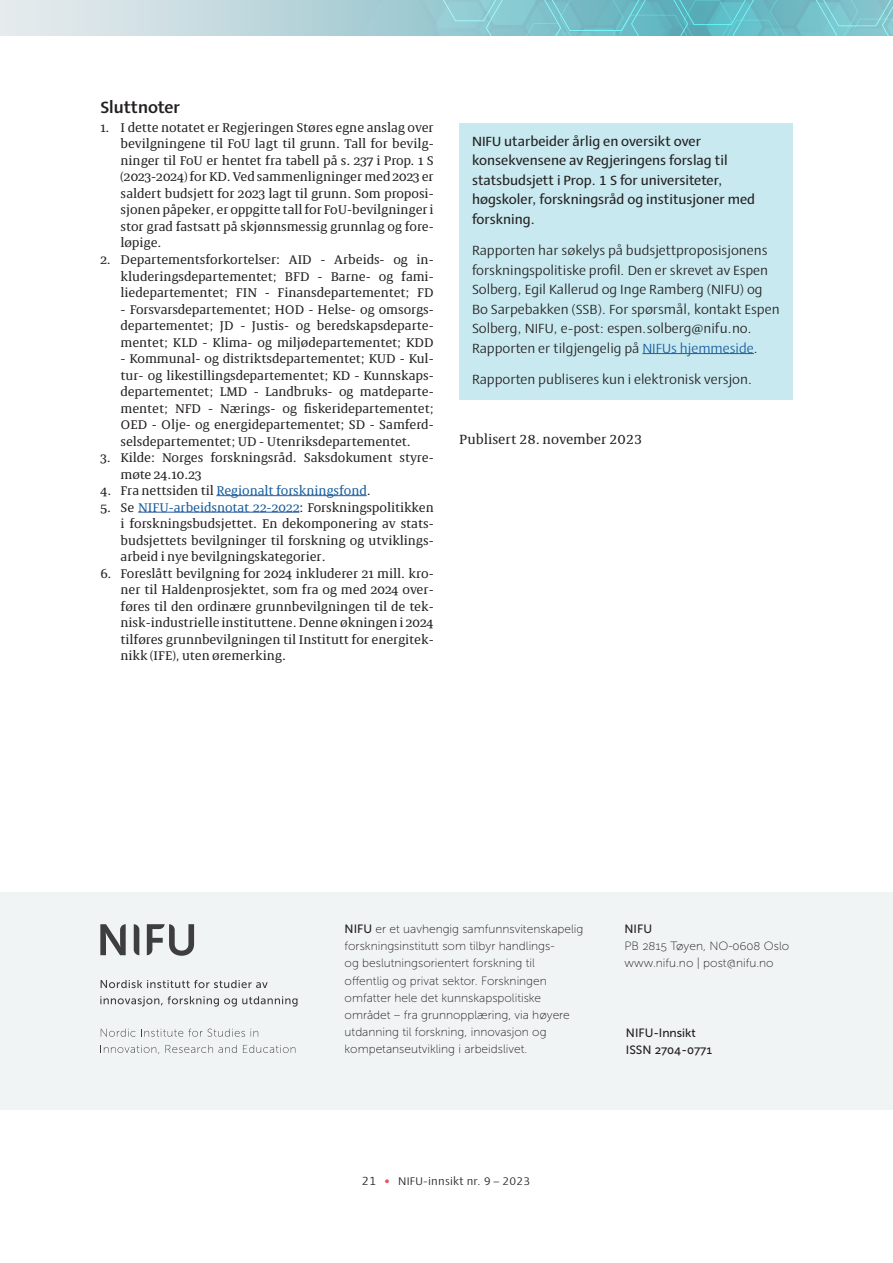
<style>
.page{position:relative;width:893px;height:1263px;background:#fff}
.page>*{position:absolute;margin:0;border:0;box-sizing:border-box;transform-origin:0 0}
.NIFU_Litteratur_Sluttnote_overskrift{font:700 16.5px "Ador";color:#231f20}
.NIFU_Ramme_første{font:13.5px/19.5px "Ador";color:#231f20}
.NIFU_Ramme_første-2{font:13.5px/19.5px "Ador Medium 3";color:#231f20}
.t1{font:13.5px "Bionik";color:#231f20}
.t2{font:12.75px/16.5px "Bionik";color:#231f20;text-align:justify}
.t3{font:12.75px "Bionik";color:#175d9e}
.t4{font:12px/17.1px "Museo Sans 100";color:#231f20}
.t5{font:12px/17.1px "Museo Sans";color:#231f20}
.t6{font:12px "Museo Sans 500";color:#231f20}
.t7{font:11.25px "Ador";letter-spacing:.02em;color:#231f20}
.s1{color:#231f20}
.s2{color:#175d9e}
.s3{font-family:"Museo Sans 500"}
.s4{font-size:12px}
.s5{font-family:"Calibri 2";font-size:12px;color:#ef5060}
</style>
<div class="page">
<svg style="left:0;top:0;width:364px;height:36px;background:#cadde1"></svg>
<svg style="left:364px;top:0;width:529px;height:36px;background:#7cc2cb"></svg>
<div style="left:0;top:893px;width:893px;height:217px;background:#f1f4f5"></div>
<svg style="left:134px;top:924px;width:5px;height:31px"></svg>
<svg style="left:100px;top:924px;width:26px;height:31px"></svg>
<svg style="left:147px;top:924px;width:47px;height:32px"></svg>
<svg style="left:101px;top:980px;width:167px;height:8px"></svg>
<svg style="left:100px;top:996px;width:198px;height:10px"></svg>
<svg style="left:101px;top:1028px;width:144px;height:9px"></svg>
<svg style="left:251px;top:1029px;width:7px;height:8px"></svg>
<svg style="left:103px;top:1045px;width:56px;height:9px"></svg>
<svg style="left:165px;top:1045px;width:72px;height:8px"></svg>
<svg style="left:243px;top:1045px;width:52px;height:8px"></svg>
<hr style="left:216px;top:495px;width:151px;height:1px;background:#285b9c">
<hr style="left:138px;top:512px;width:161px;height:1px;background:#285b9c">
<div style="left:459px;top:123px;width:334px;height:277px;background:#c8e9ef"></div>
<hr style="left:642px;top:353px;width:112px;height:1px;background:#285b9c">
<p class="NIFU_Litteratur_Sluttnote_overskrift" style="left:100px;top:94px;width:81px">Sluttnoter</p>
<p class="t2" style="left:121px;top:119px;width:315px;text-indent:-20px">1. I dette notatet er Regjeringen Støres egne anslag over bevilgningene til FoU lagt til grunn. Tall for bevilg&shy;ninger til FoU er hentet fra tabell på s. 237 i Prop. 1 S (2023-2024) for KD. Ved sammenligninger med 2023 er saldert budsjett for 2023 lagt til grunn. Som proposi&shy;sjonen påpeker, er oppgitte tall for FoU-bevilgninger i stor grad fastsatt på skjønnsmessig grunnlag og fore&shy;løpige.</p>
<p class="t2" style="left:121px;top:251px;width:315px;text-indent:-20px">2. Departementsforkortelser: AID - Arbeids- og in&shy;kluderingsdepartementet; BFD - Barne- og fami&shy;liedepartementet; FIN - Finansdepartementet; FD</p>
<p class="t2" style="left:121px;top:300px;width:315px">- Forsvarsdepartementet; HOD - Helse- og omsorgs&shy;departementet; JD - Justis- og beredskapsdeparte&shy;mentet; KLD - Klima- og miljødepartementet; KDD</p>
<p class="t2" style="left:121px;top:350px;width:315px">- Kommunal- og distriktsdepartementet; KUD - Kul&shy;tur- og likestillingsdepartementet; KD - Kunnskaps&shy;departementet; LMD - Landbruks- og matdeparte&shy;mentet; NFD - Nærings- og fiskeridepartementet; OED - Olje- og energidepartementet; SD - Samferd&shy;selsdepartementet; UD - Utenriksdepartementet.</p>
<p class="t2" style="left:121px;top:449px;width:315px;text-indent:-20px">3. Kilde: Norges forskningsråd. Saksdokument styre&shy;møte 24.10.23</p>
<p class="t3" style="left:100px;top:482px;width:272px"><span class="s1">4. Fra nettsiden til</span> Regionalt forskningsfond<span class="s1">.</span></p>
<p class="t2" style="left:121px;top:498px;width:315px;text-indent:-20px">5. Se <span class="s2">NIFU-arbeidsnotat 22-2022</span>: Forskningspolitikken i forskningsbudsjettet. En dekomponering av stats&shy;budsjettets bevilgninger til forskning og utviklings&shy;arbeid i nye bevilgningskategorier.</p>
<p class="t2" style="left:121px;top:564px;width:315px;text-indent:-20px">6. Foreslått bevilgning for 2024 inkluderer 21 mill. kro&shy;ner til Haldenprosjektet, som fra og med 2024 over&shy;føres til den ordinære grunnbevilgningen til de tek&shy;nisk-industrielle instituttene. Denne økningen i 2024 tilføres grunnbevilgningen til Institutt for energitek&shy;nikk (IFE), uten øremerking.</p>
<p class="NIFU_Ramme_første-2" style="left:472px;top:131px;width:285px">NIFU utarbeider årlig en oversikt over konsekvensene av Regjeringens forslag til statsbudsjett i Prop. 1 S for universiteter, høgskoler, forskningsråd og institusjoner med forskning.</p>
<p class="NIFU_Ramme_første" style="left:472px;top:240px;width:309px">Rapporten har søkelys på budsjettproposisjonens forskningspolitiske profil. Den er skrevet av Espen Solberg, Egil Kallerud og Inge Ramberg (NIFU) og Bo Sarpebakken (SSB). For spørsmål, kontakt Espen Solberg, NIFU, e-post: espen.solberg@nifu.no.<br>Rapporten er tilgjengelig på <span class="s2">NIFUs hjemmeside</span>.</p>
<p class="NIFU_Ramme_første" style="left:472px;top:369px;width:282px">Rapporten publiseres kun i elektronisk versjon.</p>
<p class="t1" style="left:459px;top:430px;width:185px">Publisert 28. november 2023</p>
<p class="t4" style="left:345px;top:921px;width:240px"><span class="s3">NIFU</span> er et uavhengig samfunnsvitenskapelig forskningsinstitutt som tilbyr handlings-<br>og beslutningsorientert forskning til<br>offentlig og privat sektor. Forskningen omfatter hele det kunnskapspolitiske området – fra grunnopplæring, via høyere utdanning til forskning, innovasjon og kompetanseutvikling i arbeidslivet.</p>
<p class="t6" style="left:624px;top:922px;width:29px">NIFU</p>
<p class="t4" style="left:624px;top:938px;width:166px">PB 2815 Tøyen, NO-0608 Oslo www.nifu.no | post@nifu.no</p>
<p class="t5" style="left:626px;top:1024px;width:88px">NIFU-Innsikt<br>ISSN 2704-0771</p>
<p class="t7" style="left:362px;top:1173px;width:170px"><span class="s4">21</span> <span class="s5">•</span> NIFU-innsikt nr. 9 – 2023</p>
</div>
